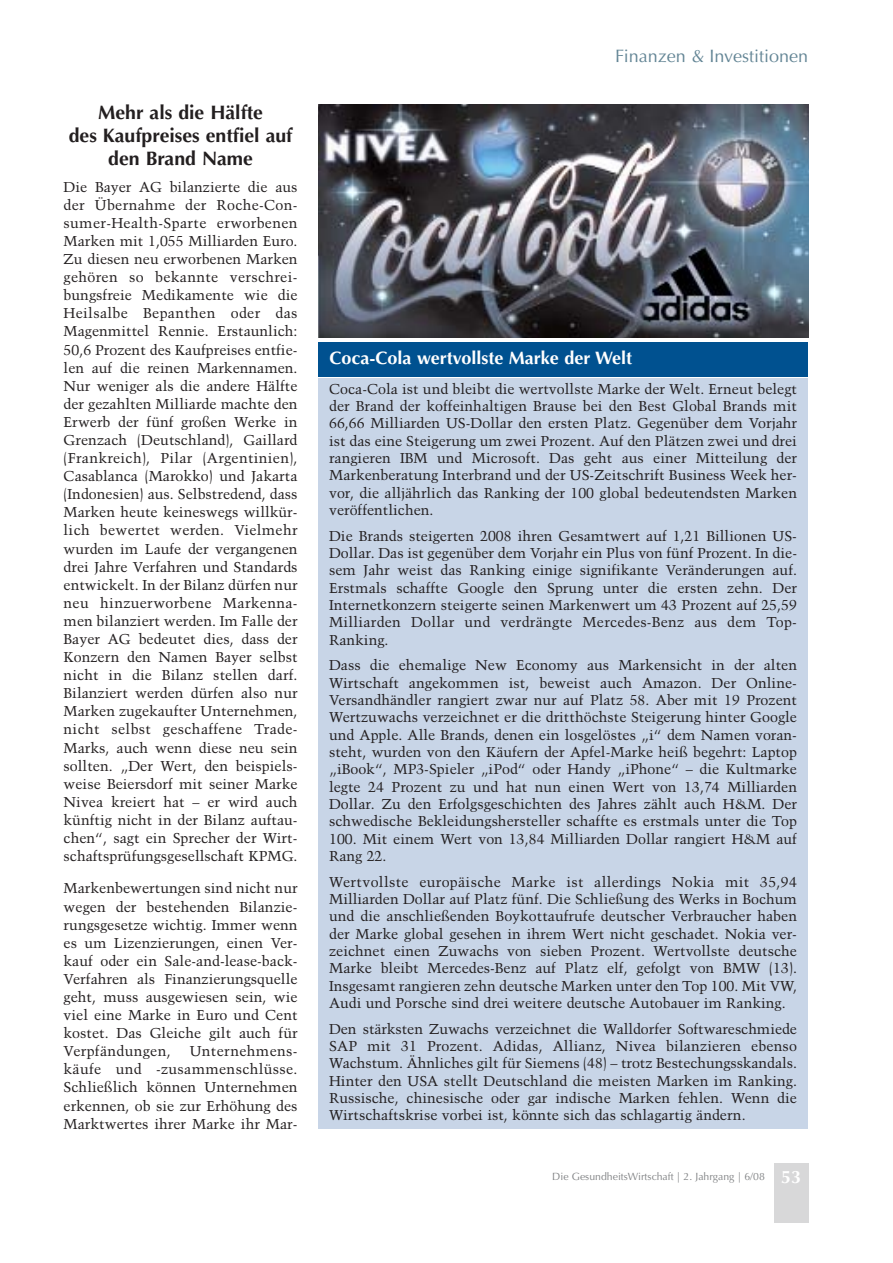
<style>
.page{position:relative;width:893px;height:1263px;background:#fff}
.page>*{position:absolute;margin:0;border:0;box-sizing:border-box;transform-origin:0 0}
.t1{font:700 19.5px/23.2px "Optima";color:#231f20;text-align:center}
.t2{font:700 18px "Optima";color:#fff}
.t3{font:18px "Optima";color:#638595}
.t4{font:14.25px/18.1px "Trump Mediaeval";color:#231f20;text-align:justify}
.t5{font:10.5px "Optima";color:#808284}
.s1{font-weight:700;font-size:18px;color:#fff}
</style>
<div class="page">
<div style="left:774px;top:1163px;width:34px;height:59px;background:#d8d8d9"></div>
<div style="left:319px;top:378px;width:489px;height:751px;background:#c8d5e7"></div>
<div style="left:319px;top:342px;width:489px;height:34px;background:#005190"></div>
<img style="left:319px;top:104px;width:489px;height:234px">
<h1 class="t1" style="left:69px;top:102px;width:225px">Mehr als die Hälfte<br>des Kaufpreises entfiel auf den Brand Name</h1>
<p class="t4" style="left:64px;top:179px;width:235px">Die Bayer AG bilanzierte die aus der Übernahme der Roche-Con&shy;sumer-Health-Sparte erworbenen Marken mit 1,055 Milliarden Euro.<br>Zu diesen neu erworbenen Marken gehören so bekannte verschrei&shy;bungsfreie Medikamente wie die Heilsalbe Bepanthen oder das Magenmittel Rennie. Erstaunlich:<br>50,6 Prozent des Kaufpreises entfie&shy;len auf die reinen Markennamen.<br>Nur weniger als die andere Hälfte der gezahlten Milliarde machte den Erwerb der fünf großen Werke in Grenzach (Deutschland), Gaillard (Frankreich), Pilar (Argentinien), Casablanca (Marokko) und Jakarta (Indonesien) aus. Selbstredend, dass Marken heute keineswegs willkür&shy;lich bewertet werden. Vielmehr wurden im Laufe der vergangenen drei Jahre Verfahren und Standards entwickelt. In der Bilanz dürfen nur neu hinzuerworbene Markenna&shy;men bilanziert werden. Im Falle der Bayer AG bedeutet dies, dass der Konzern den Namen Bayer selbst nicht in die Bilanz stellen darf.<br>Bilanziert werden dürfen also nur Marken zugekaufter Unternehmen, nicht selbst geschaffene Trade-Marks, auch wenn diese neu sein sollten. „Der Wert, den beispiels&shy;weise Beiersdorf mit seiner Marke Nivea kreiert hat – er wird auch künftig nicht in der Bilanz auftau&shy;chen“, sagt ein Sprecher der Wirt&shy;schaftsprüfungsgesellschaft KPMG.</p>
<p class="t4" style="left:64px;top:880px;width:235px">Markenbewertungen sind nicht nur wegen der bestehenden Bilanzie&shy;rungsgesetze wichtig. Immer wenn es um Lizenzierungen, einen Ver&shy;kauf oder ein Sale-and-lease-back-Verfahren als Finanzierungsquelle geht, muss ausgewiesen sein, wie viel eine Marke in Euro und Cent kostet. Das Gleiche gilt auch für Verpfändungen,</p>
<p class="t4" style="left:64px;top:1043px;width:235px;text-indent:126px">Unternehmens&shy;käufe und -zusammenschlüsse.<br>Schließlich können Unternehmen erkennen, ob sie zur Erhöhung des Marktwertes ihrer Marke ihr Mar-</p>
<p class="t3" style="left:615px;top:49px;width:194px">Finanzen &amp; Investitionen</p>
<p class="t2" style="left:329px;top:350px;width:304px">Coca-Cola wertvollste Marke der Welt</p>
<p class="t4" style="left:329px;top:381px;width:469px;line-height:17.4px">Coca-Cola ist und bleibt die wertvollste Marke der Welt. Erneut belegt der Brand der koffeinhaltigen Brause bei den Best Global Brands mit 66,66 Milliarden US-Dollar den ersten Platz. Gegenüber dem Vorjahr ist das eine Steigerung um zwei Prozent. Auf den Plätzen zwei und drei rangieren IBM und Microsoft. Das geht aus einer Mitteilung der Markenberatung Interbrand und der US-Zeitschrift Business Week her&shy;vor, die alljährlich das Ranking der 100 global bedeutendsten Marken veröffentlichen.</p>
<p class="t4" style="left:329px;top:528px;width:469px;line-height:17.4px">Die Brands steigerten 2008 ihren Gesamtwert auf 1,21 Billionen US-Dollar. Das ist gegenüber dem Vorjahr ein Plus von fünf Prozent. In die&shy;sem Jahr weist das Ranking einige signifikante Veränderungen auf.<br>Erstmals schaffte Google den Sprung unter die ersten zehn. Der Internetkonzern steigerte seinen Markenwert um 43 Prozent auf 25,59<br>Milliarden Dollar und verdrängte Mercedes-Benz aus dem Top-Ranking.</p>
<p class="t4" style="left:329px;top:658px;width:469px;line-height:17.4px">Dass die ehemalige New Economy aus Markensicht in der alten Wirtschaft angekommen ist, beweist auch Amazon. Der Online-Versandhändler rangiert zwar nur auf Platz 58. Aber mit 19 Prozent Wertzuwachs verzeichnet er die dritthöchste Steigerung hinter Google und Apple. Alle Brands, denen ein losgelöstes „i“ dem Namen voran&shy;steht, wurden von den Käufern der Apfel-Marke heiß begehrt: Laptop „iBook“, MP3-Spieler „iPod“ oder Handy „iPhone“ – die Kultmarke legte 24 Prozent zu und hat nun einen Wert von 13,74 Milliarden Dollar. Zu den Erfolgsgeschichten des Jahres zählt auch H&amp;M. Der schwedische Bekleidungshersteller schaffte es erstmals unter die Top 100. Mit einem Wert von 13,84 Milliarden Dollar rangiert H&amp;M auf Rang 22.</p>
<p class="t4" style="left:329px;top:874px;width:469px;line-height:17.4px">Wertvollste europäische Marke ist allerdings Nokia mit 35,94<br>Milliarden Dollar auf Platz fünf. Die Schließung des Werks in Bochum und die anschließenden Boykottaufrufe deutscher Verbraucher haben der Marke global gesehen in ihrem Wert nicht geschadet. Nokia ver&shy;zeichnet einen Zuwachs von sieben Prozent. Wertvollste deutsche Marke bleibt Mercedes-Benz auf Platz elf, gefolgt von BMW (13).<br>Insgesamt rangieren zehn deutsche Marken unter den Top 100. Mit VW, Audi und Porsche sind drei weitere deutsche Autobauer im Ranking.</p>
<p class="t4" style="left:329px;top:1021px;width:469px;line-height:17.4px">Den stärksten Zuwachs verzeichnet die Walldorfer Softwareschmiede SAP mit 31 Prozent. Adidas, Allianz, Nivea bilanzieren ebenso Wachstum. Ähnliches gilt für Siemens (48) – trotz Bestechungsskandals.<br>Hinter den USA stellt Deutschland die meisten Marken im Ranking.<br>Russische, chinesische oder gar indische Marken fehlen. Wenn die Wirtschaftskrise vorbei ist, könnte sich das schlagartig ändern.</p>
<p class="t5" style="left:552px;top:1172px;width:250px">Die GesundheitsWirtschaft | 2. Jahrgang | 6/08 <span class="s1">53</span></p>
</div>
